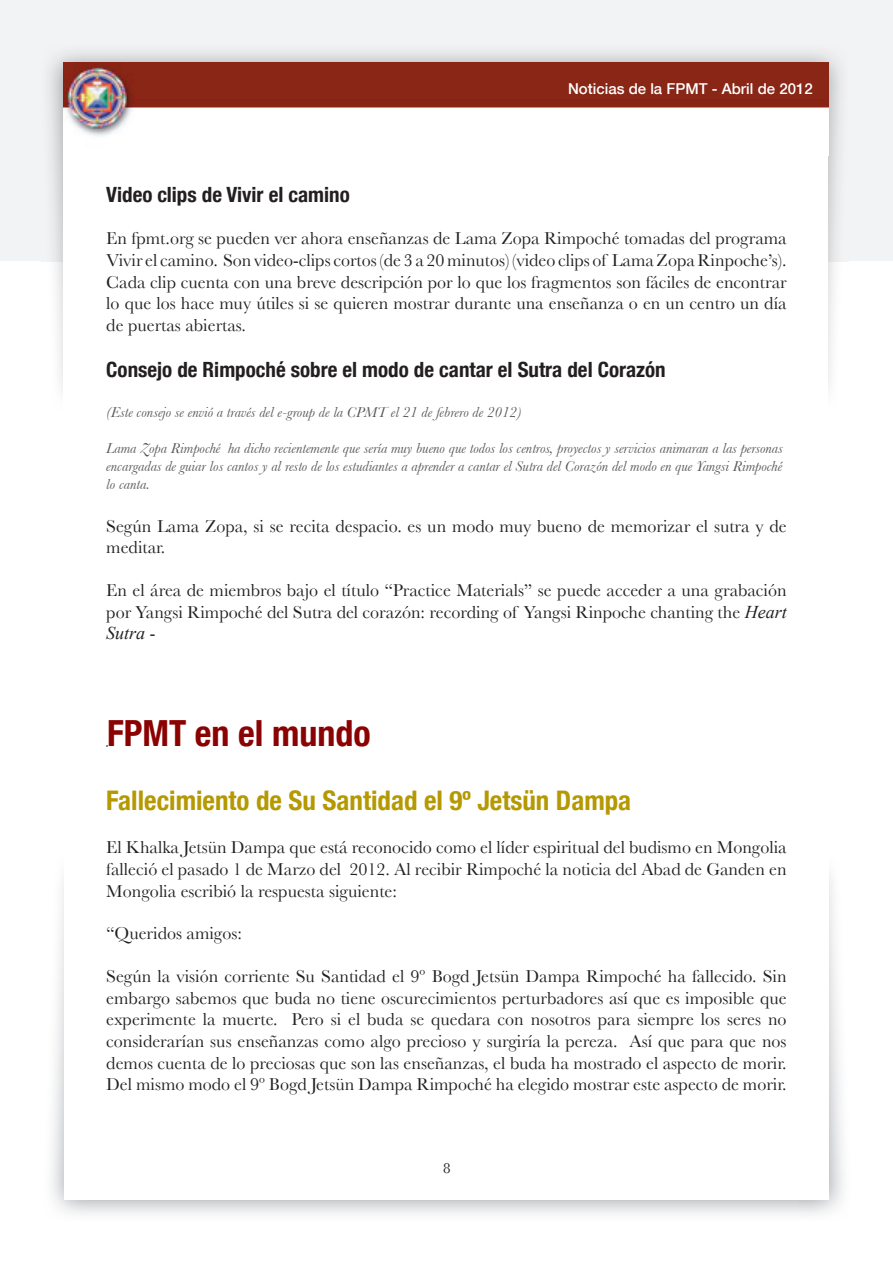
<style>
.page{position:relative;width:893px;height:1263px;background:#fff}
.page>*{position:absolute;margin:0;border:0;box-sizing:border-box;transform-origin:0 0}
.Text_title_no_rule_a{font:700 condensed 36px "Helvetica Neue";color:#8b0202}
.Text_title_sub1{font:700 condensed 27px "Helvetica Neue";color:#b59902}
.Text_title_sub2{font:700 condensed 21px "Helvetica Neue";color:#231f20}
.t1{font:18px/21.6px "Baskerville";color:#231f20;text-align:justify}
.Nota_in_text{font:italic 15px/18px "Baskerville";color:#57585a;text-align:justify}
.t2{font:500 15px "Helvetica Neue";color:#fff}
.t3{font:15px "Baskerville";color:#231f20}
.s1{font-family:"Times New Roman";font-style:italic}
</style>
<div class="page">
<div style="left:0;top:0;width:893px;height:261px;background:#f2f3f4"></div>
<img style="left:41px;top:53px;width:807px;height:338px">
<div style="left:63px;top:64px;width:765px;height:418px;background:#fff"></div>
<img style="left:63px;top:62px;width:765px;height:74px">
<p class="t2" style="left:568px;top:80px;width:246px">Noticias de la FPMT - Abril de 2012</p>
<p class="Text_title_sub2" style="left:106px;top:181px;width:245px">Video clips de Vivir el camino</p>
<p class="t1" style="left:106px;top:228px;width:682px">En fpmt.org se pueden ver ahora enseñanzas de Lama Zopa Rimpoché tomadas del programa Vivir el camino. Son video-clips cortos (de 3 a 20 minutos) (video clips of Lama Zopa Rinpoche’s).<br>Cada clip cuenta con una breve descripción por lo que los fragmentos son fáciles de encontrar lo que los hace muy útiles si se quieren mostrar durante una enseñanza o en un centro un día de puertas abiertas.</p>
<p class="Text_title_sub2" style="left:106px;top:357px;width:561px">Consejo de Rimpoché sobre el modo de cantar el Sutra del Corazón</p>
<p class="Nota_in_text" style="left:106px;top:403px;width:417px">(Este consejo se envió a través del e-group de la CPMT el 21 de febrero de 2012)</p>
<p class="Nota_in_text" style="left:106px;top:439px;width:678px">Lama Zopa Rimpoché ha dicho recientemente que sería muy bueno que todos los centros, proyectos y servicios animaran a las personas encargadas de guiar los cantos y al resto de los estudiantes a aprender a cantar el Sutra del Corazón del modo en que Yangsi Rimpoché lo canta.</p>
<p class="t1" style="left:106px;top:515px;width:682px">Según Lama Zopa, si se recita despacio. es un modo muy bueno de memorizar el sutra y de meditar.</p>
<p class="t1" style="left:106px;top:579px;width:682px">En el área de miembros bajo el título “Practice Materials” se puede acceder a una grabación por Yangsi Rimpoché del Sutra del corazón: recording of Yangsi Rinpoche chanting the <span class="s1">Heart Sutra</span> -</p>
<p class="Text_title_no_rule_a" style="left:107px;top:711px;width:265px">FPMT en el mundo</p>
<p class="Text_title_sub1" style="left:106px;top:784px;width:526px">Fallecimiento de Su Santidad el 9º Jetsün Dampa</p>
<p class="t1" style="left:106px;top:836px;width:682px">El Khalka Jetsün Dampa que está reconocido como el líder espiritual del budismo en Mongolia falleció el pasado 1 de Marzo del 2012. Al recibir Rimpoché la noticia del Abad de Ganden en Mongolia escribió la respuesta siguiente:</p>
<p class="t1" style="left:106px;top:922px;width:137px">“Queridos amigos:</p>
<p class="t1" style="left:106px;top:965px;width:682px">Según la visión corriente Su Santidad el 9º Bogd Jetsün Dampa Rimpoché ha fallecido. Sin embargo sabemos que buda no tiene oscurecimientos perturbadores así que es imposible que experimente la muerte. Pero si el buda se quedara con nosotros para siempre los seres no considerarían sus enseñanzas como algo precioso y surgiría la pereza. Así que para que nos demos cuenta de lo preciosas que son las enseñanzas, el buda ha mostrado el aspecto de morir.<br>Del mismo modo el 9º Bogd Jetsün Dampa Rimpoché ha elegido mostrar este aspecto de morir.</p>
<p class="t3" style="left:443px;top:1160px;width:9px">8</p>
</div>
